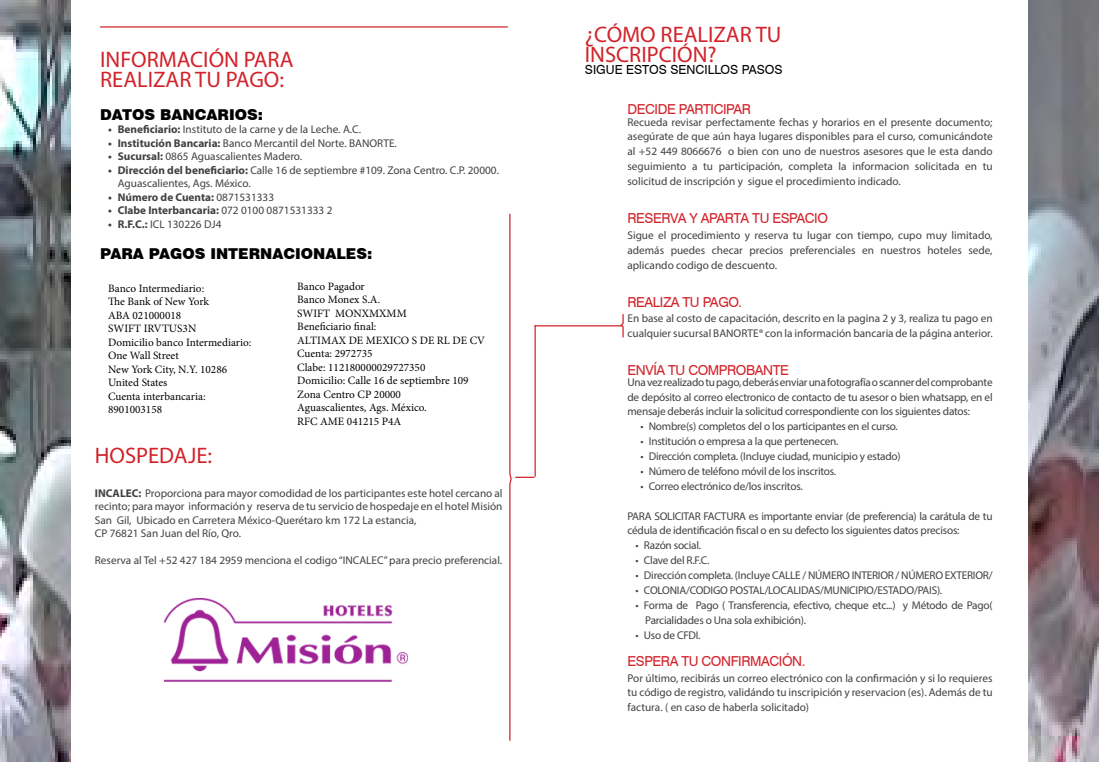
<style>
.page{position:relative;width:1099px;height:762px;background:#fff}
.page>*{position:absolute;margin:0;border:0;box-sizing:border-box;transform-origin:0 0}
.t1{font:22.5px/20px "Myriad Pro";color:#d2232a}
.t2{font:900 15px "Swiss 721 BT";color:#000}
.t3{font:13.75px "Swiss 721 BT";letter-spacing:-.03em;color:#d2232a}
.t4{font:12.5px "Swiss 721 BT";color:#000}
.t5{font:11.25px/14.9px "Myriad Pro";letter-spacing:-.005em;color:#414042}
.t6{font:11.25px/13.5px "Minion Pro";color:#000}
.t7{font:700 11.25px "Myriad Pro";color:#414042}
.s1{font-weight:700}
.s2{font-weight:400}
</style>
<div class="page">
<img style="left:0;top:0;width:71px;height:762px">
<img style="left:1028px;top:0;width:70px;height:762px">
<svg style="left:619px;top:314px;width:5px;height:24px"></svg>
<hr style="left:100px;top:26px;width:408px;height:2px;background:#d2232a">
<hr style="left:534px;top:325px;width:88px;height:1px;background:#d2232a">
<hr style="left:534px;top:325px;width:1px;height:152px;background:#d2232a">
<svg style="left:509px;top:213px;width:25px;height:528px"></svg>
<img style="left:163px;top:598px;width:245px;height:84px">
<h1 class="t1" style="left:100px;top:49px;width:195px">INFORMACIÓN PARA<br>REALIZAR TU PAGO:</h1>
<h2 class="t2" style="left:100px;top:105px;width:164px">DATOS BANCARIOS:</h2>
<p class="t5" style="left:108px;top:122px;width:254px"><span class="s1">• Beneficiario:</span> Instituto de la carne y de la Leche. A.C.</p>
<p class="t5" style="left:108px;top:135px;width:290px"><span class="s1">• Institución Bancaria:</span> Banco Mercantil del Norte. BANORTE.</p>
<p class="t5" style="left:108px;top:149px;width:195px"><span class="s1">• Sucursal:</span> 0865 Aguascalientes Madero.</p>
<p class="t5" style="left:118px;top:163px;width:383px;line-height:13.5px;text-indent:-10px"><span class="s1">• Dirección del beneficiario:</span> Calle 16 de septiembre #109. Zona Centro. C.P. 20000.<br>Aguascalientes, Ags. México.</p>
<p class="t7" style="left:108px;top:190px;width:167px">• Número de Cuenta: <span class="s2">0871531333</span></p>
<p class="t7" style="left:108px;top:203px;width:226px">• Clabe Interbancaria: <span class="s2">072 0100 0871531333 2</span></p>
<p class="t5" style="left:108px;top:216px;width:115px"><span class="s1">• R.F.C.:</span> ICL 130226 DJ4</p>
<h2 class="t2" style="left:100px;top:245px;width:274px">PARA PAGOS INTERNACIONALES:</h2>
<p class="t6" style="left:108px;top:281px;width:145px">Banco Intermediario:<br>The Bank of New York<br>ABA 021000018<br>SWIFT IRVTUS3N<br>Domicilio banco Intermediario:<br>One Wall Street<br>New York City, N.Y. 10286<br>United States<br>Cuenta interbancaria:<br>8901003158</p>
<p class="t6" style="left:297px;top:279px;width:189px">Banco Pagador<br>Banco Monex S.A.<br>SWIFT MONXMXMM<br>Beneficiario final:<br>ALTIMAX DE MEXICO S DE RL DE CV<br>Cuenta: 2972735<br>Clabe: 112180000029727350<br>Domicilio: Calle 16 de septiembre 109<br>Zona Centro CP 20000<br>Aguascalientes, Ags. México.<br>RFC AME 041215 P4A</p>
<h1 class="t1" style="left:95px;top:445px;width:119px">HOSPEDAJE:</h1>
<p class="t5" style="left:95px;top:486px;width:409px;line-height:13.5px"><span class="s1">INCALEC:</span> Proporciona para mayor comodidad de los participantes este hotel cercano al recinto; para mayor información y reserva de tu servicio de hospedaje en el hotel Misión San Gil, Ubicado en Carretera México-Querétaro km 172 La estancia,<br>CP 76821 San Juan del Río, Qro.</p>
<p class="t5" style="left:95px;top:553px;width:409px">Reserva al Tel +52 427 184 2959 menciona el codigo “INCALEC” para precio preferencial.</p>
<h1 class="t1" style="left:585px;top:24px;width:198px">¿CÓMO REALIZAR TU<br>INSCRIPCIÓN?</h1>
<p class="t4" style="left:585px;top:61px;width:199px">SIGUE ESTOS SENCILLOS PASOS</p>
<p class="t3" style="left:627px;top:99px;width:125px">DECIDE PARTICIPAR</p>
<p class="t5" style="left:627px;top:114px;width:366px;text-align:justify">Recueda revisar perfectamente fechas y horarios en el presente documento; asegúrate de que aún haya lugares disponibles para el curso, comunicándote al +52 449 8066676 o bien con uno de nuestros asesores que le esta dando seguimiento a tu participación, completa la informacion solicitada en tu solicitud de inscripción y sigue el procedimiento indicado.</p>
<p class="t3" style="left:627px;top:209px;width:202px">RESERVA Y APARTA TU ESPACIO</p>
<p class="t5" style="left:627px;top:228px;width:366px;text-align:justify">Sigue el procedimiento y reserva tu lugar con tiempo, cupo muy limitado, además puedes checar precios preferenciales en nuestros hoteles sede, aplicando codigo de descuento.</p>
<p class="t3" style="left:627px;top:293px;width:116px">REALIZA TU PAGO.</p>
<p class="t5" style="left:627px;top:311px;width:367px">En base al costo de capacitación, descrito en la pagina 2 y 3, realiza tu pago en cualquier sucursal BANORTE® con la información bancaria de la página anterior.</p>
<p class="t5" style="left:627px;top:374px;width:366px;text-align:justify">Una vez realizado tu pago, deberás enviar una fotografía o scanner del comprobante de depósito al correo electronico de contacto de tu asesor o bien whatsapp, en el mensaje deberás incluir la solicitud correspondiente con los siguientes datos:</p>
<p class="t5" style="left:640px;top:419px;width:259px">• Nombre(s) completos del o los participantes en el curso.</p>
<p class="t5" style="left:640px;top:434px;width:199px">• Institución o empresa a la que pertenecen.</p>
<p class="t5" style="left:640px;top:449px;width:262px">• Dirección completa. (Incluye ciudad, municipio y estado)</p>
<p class="t5" style="left:640px;top:463px;width:197px">• Número de teléfono móvil de los inscritos.</p>
<p class="t5" style="left:640px;top:478px;width:164px">• Correo electrónico de/los inscritos.</p>
<p class="t5" style="left:627px;top:508px;width:366px">PARA SOLICITAR FACTURA es importante enviar (de preferencia) la carátula de tu cédula de identificación fiscal o en su defecto los siguientes datos precisos:</p>
<p class="t5" style="left:635px;top:538px;width:67px">• Razón social.</p>
<p class="t5" style="left:635px;top:553px;width:75px">• Clave del R.F.C.</p>
<p class="t5" style="left:635px;top:568px;width:358px">• Dirección completa. (Incluye CALLE / NÚMERO INTERIOR / NÚMERO EXTERIOR/</p>
<p class="t5" style="left:635px;top:582px;width:308px">• COLONIA/CODIGO POSTAL/LOCALIDAS/MUNICIPIO/ESTADO/PAIS).</p>
<p class="t5" style="left:645px;top:597px;width:349px;text-indent:-10px">• Forma de Pago ( Transferencia, efectivo, cheque etc...) y Método de Pago(<br>Parcialidades o Una sola exhibición).</p>
<p class="t5" style="left:635px;top:627px;width:66px">• Uso de CFDI.</p>
<p class="t3" style="left:627px;top:360px;width:163px">ENVÍA TU COMPROBANTE</p>
<p class="t3" style="left:627px;top:652px;width:179px">ESPERA TU CONFIRMACIÓN.</p>
<p class="t5" style="left:627px;top:670px;width:366px;text-align:justify">Por último, recibirás un correo electrónico con la confirmación y si lo requieres tu código de registro, validándo tu inscripición y reservacion (es). Además de tu factura. ( en caso de haberla solicitado)</p>
</div>
